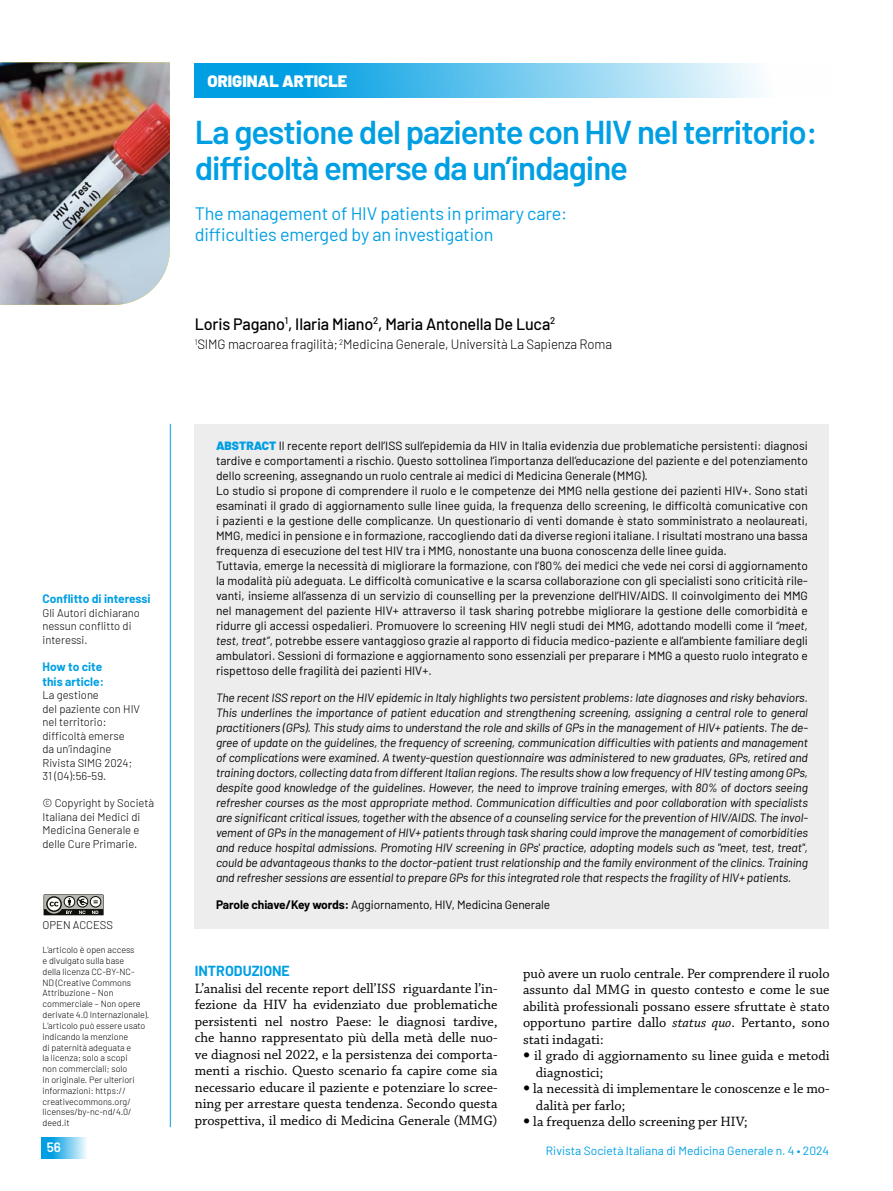
<style>
.page{position:relative;width:893px;height:1191px;background:#fff}
.page>*{position:absolute;margin:0;border:0;box-sizing:border-box;transform-origin:0 0}
.t1{font:600 33px/36.6px "Barlow";letter-spacing:-.03em;color:#009fe3}
.t2{font:18px/21px "Barlow";letter-spacing:-.01em;color:#009fe3}
.t3{font:500 16.5px "Barlow";letter-spacing:-.01em;color:#000}
.t4{font:900 16.5px "Barlow";color:#fff}
.t5{font:14.25px/16.5px "Chaparral Pro";color:#000;text-align:justify}
.t6{font:700 14.25px "Barlow";color:#009fe3}
.t7{font:300 13.5px "Barlow";letter-spacing:-.01em;color:#000}
.t8{font:600 13.5px "Barlow";color:#fff}
.t9{font:12px/15px "Barlow";color:#000}
.t10{font:italic 12px/15px "Barlow";letter-spacing:-.01em;color:#000;text-align:justify}
.t11{font:12px "Barlow";color:#009fe3}
.t12{font:700 12px/14.4px "Barlow";color:#009fe3}
.t13{font:300 11.25px/13.5px "Barlow";color:#000}
.t14{font:300 9px/10.8px "Barlow";color:#000}
.s1{font-weight:900;color:#009fe3}
.s2{font-style:italic}
.s3{font-weight:700}
.s4{font-family:"Helvetica Neue LT Std";font-weight:500;font-stretch:condensed}
</style>
<div class="page">
<svg style="left:42px;top:1137px;width:44px;height:21px"></svg>
<div style="left:195px;top:64px;width:637px;height:34px;background:linear-gradient(to right,#0091df,#fff)"></div>
<img style="left:0;top:62px;width:170px;height:243px">
<svg style="left:44px;top:894px;width:60px;height:22px"></svg>
<hr style="left:170px;top:424px;width:1px;height:703px;background:#009fe3">
<div style="left:195px;top:424px;width:634px;height:504px;background:#ededed"></div>
<h3 class="t4" style="left:207px;top:71px;width:141px">ORIGINAL ARTICLE</h3>
<h1 class="t1" style="left:195px;top:112px;width:624px">La gestione del paziente con HIV nel territorio: difficoltà emerse da un’indagine</h1>
<h2 class="t2" style="left:195px;top:202px;width:374px">The management of HIV patients in primary care: difficulties emerged by an investigation</h2>
<p class="t12" style="left:43px;top:591px;width:110px">Conflitto di interessi</p>
<p class="t13" style="left:43px;top:605px;width:99px">Gli Autori dichiarano nessun conflitto di interessi.</p>
<p class="t12" style="left:43px;top:659px;width:63px">How to cite this article:</p>
<p class="t13" style="left:43px;top:688px;width:99px">La gestione<br>del paziente con HIV nel territorio: difficoltà emerse<br>da un’indagine<br>Rivista SIMG 2024;<br>31 (04):56-59.</p>
<p class="t13" style="left:43px;top:796px;width:113px">© Copyright by Società<br>Italiana dei Medici di<br>Medicina Generale e delle Cure Primarie.</p>
<p class="t13" style="left:43px;top:917px;width:72px">OPEN ACCESS</p>
<p class="t14" style="left:43px;top:944px;width:108px">L’articolo è open access<br>e divulgato sulla base<br>della licenza CC-BY-NC-<br>ND (Creative Commons<br>Attribuzione – Non commerciale – Non opere derivate 4.0 Internazionale).<br>L’articolo può essere usato indicando la menzione<br>di paternità adeguata e<br>la licenza; solo a scopi<br>non commerciali; solo<br>in originale. Per ulteriori informazioni: https:// creativecommons.org/ licenses/by-nc-nd/4.0/ deed.it</p>
<h3 class="t3" style="left:195px;top:313px;width:362px">Loris Pagano<sup>1</sup>, Ilaria Miano<sup>2</sup>, Maria Antonella De Luca<sup>2</sup></h3>
<p class="t7" style="left:195px;top:335px;width:419px"><sup>1</sup>SIMG macroarea fragilità; <sup>2</sup>Medicina Generale, Università La Sapienza Roma</p>
<p class="t9" style="left:216px;top:438px;width:593px"><span class="s1">ABSTRACT</span> Il recente report dell’ISS sull’epidemia da HIV in Italia evidenzia due problematiche persistenti: diagnosi tardive e comportamenti a rischio. Questo sottolinea l’importanza dell’educazione del paziente e del potenziamento dello screening, assegnando un ruolo centrale ai medici di Medicina Generale (MMG).<br>Lo studio si propone di comprendere il ruolo e le competenze dei MMG nella gestione dei pazienti HIV+. Sono stati esaminati il grado di aggiornamento sulle linee guida, la frequenza dello screening, le difficoltà comunicative con i pazienti e la gestione delle complicanze. Un questionario di venti domande è stato somministrato a neolaureati, MMG, medici in pensione e in formazione, raccogliendo dati da diverse regioni italiane. I risultati mostrano una bassa frequenza di esecuzione del test HIV tra i MMG, nonostante una buona conoscenza delle linee guida.<br>Tuttavia, emerge la necessità di migliorare la formazione, con l’80% dei medici che vede nei corsi di aggiornamento la modalità più adeguata. Le difficoltà comunicative e la scarsa collaborazione con gli specialisti sono criticità rile&shy;vanti, insieme all’assenza di un servizio di counselling per la prevenzione dell’HIV/AIDS. Il coinvolgimento dei MMG nel management del paziente HIV+ attraverso il task sharing potrebbe migliorare la gestione delle comorbidità e ridurre gli accessi ospedalieri. Promuovere lo screening HIV negli studi dei MMG, adottando modelli come il <span class="s2">“meet, test, treat”</span>, potrebbe essere vantaggioso grazie al rapporto di fiducia medico-paziente e all’ambiente familiare degli ambulatori. Sessioni di formazione e aggiornamento sono essenziali per preparare i MMG a questo ruolo integrato e rispettoso delle fragilità dei pazienti HIV+.</p>
<p class="t10" style="left:216px;top:690px;width:593px">The recent ISS report on the HIV epidemic in Italy highlights two persistent problems: late diagnoses and risky behaviors.<br>This underlines the importance of patient education and strengthening screening, assigning a central role to general practitioners (GPs). This study aims to understand the role and skills of GPs in the management of HIV+ patients. The de&shy;gree of update on the guidelines, the frequency of screening, communication difficulties with patients and management of complications were examined. A twenty-question questionnaire was administered to new graduates, GPs, retired and training doctors, collecting data from different Italian regions. The results show a low frequency of HIV testing among GPs, despite good knowledge of the guidelines. However, the need to improve training emerges, with 80% of doctors seeing refresher courses as the most appropriate method. Communication difficulties and poor collaboration with specialists are significant critical issues, together with the absence of a counseling service for the prevention of HIV/AIDS. The invol&shy;vement of GPs in the management of HIV+ patients through task sharing could improve the management of comorbidities and reduce hospital admissions. Promoting HIV screening in GPs' practice, adopting models such as "meet, test, treat", could be advantageous thanks to the doctor-patient trust relationship and the family environment of the clinics. Training and refresher sessions are essential to prepare GPs for this integrated role that respects the fragility of HIV+ patients.</p>
<p class="t9" style="left:216px;top:897px;width:336px"><span class="s3">Parole chiave/Key words:</span> Aggiornamento, HIV, Medicina Generale</p>
<p class="t6" style="left:195px;top:962px;width:97px">INTRODUZIONE</p>
<p class="t5" style="left:195px;top:980px;width:304px">L’analisi del recente report dell’ISS riguardante l’in&shy;fezione da HIV ha evidenziato due problematiche persistenti nel nostro Paese: le diagnosi tardive, che hanno rappresentato più della metà delle nuo&shy;ve diagnosi nel 2022, e la persistenza dei comporta&shy;menti a rischio. Questo scenario fa capire come sia necessario educare il paziente e potenziare lo scree&shy;ning per arrestare questa tendenza. Secondo questa prospettiva, il medico di Medicina Generale (MMG)</p>
<p class="t5" style="left:523px;top:965px;width:308px">può avere un ruolo centrale. Per comprendere il ruolo assunto dal MMG in questo contesto e come le sue abilità professionali possano essere sfruttate è stato opportuno partire dallo <span class="s2">status quo</span>. Pertanto, sono stati indagati:</p>
<p class="t5" style="left:536px;top:1048px;width:295px;text-indent:-13px"><span class="s4">•</span> il grado di aggiornamento su linee guida e metodi diagnostici;</p>
<p class="t5" style="left:536px;top:1081px;width:295px;text-indent:-13px"><span class="s4">•</span> la necessità di implementare le conoscenze e le mo&shy;dalità per farlo;</p>
<p class="t5" style="left:523px;top:1114px;width:226px"><span class="s4">•</span> la frequenza dello screening per HIV;</p>
<p class="t8" style="left:47px;top:1138px;width:16px">56</p>
<p class="t11" style="left:546px;top:1143px;width:285px">Rivista Società Italiana di Medicina Generale n. 4 • 2024</p>
</div>
